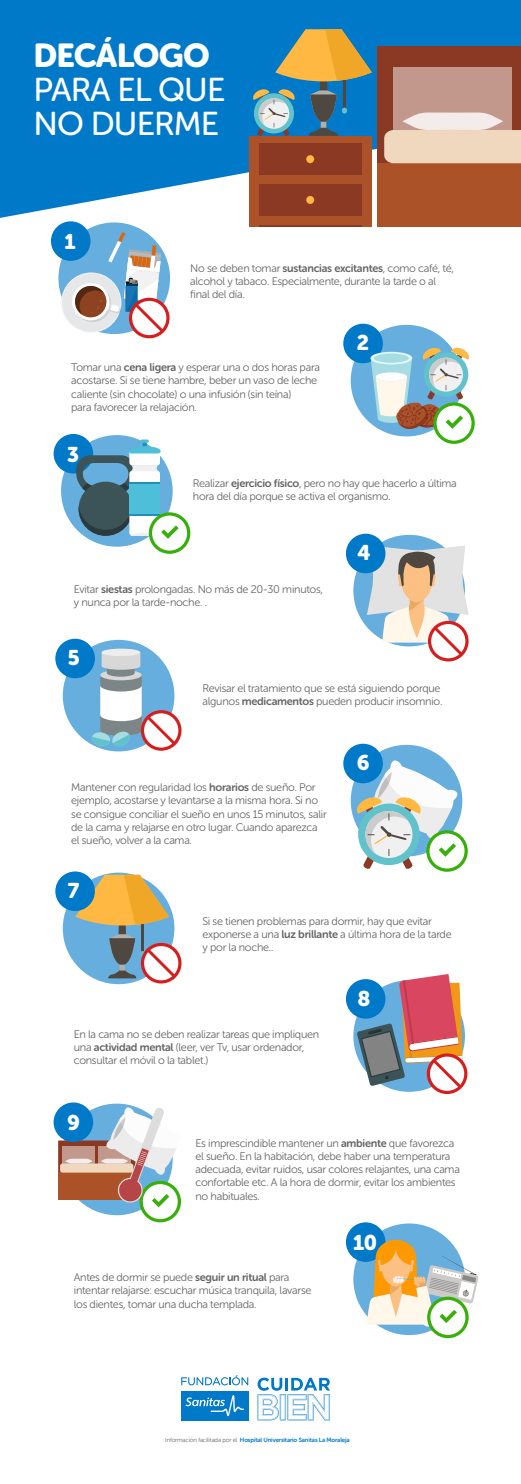
<style>
.page{position:relative;width:521px;height:1484px;background:#fff}
.page>*{position:absolute;margin:0;border:0;box-sizing:border-box;transform-origin:0 0}
.t1{font:32.99px/33.9px "Museo Sans Rounded 500";letter-spacing:-.025em;color:#fff}
.t2{font:32.99px "Museo Sans Rounded 900";letter-spacing:-.025em;color:#fff}
.t3{font:21.18px "Museo Sans Rounded 900";color:#fff}
.t4{font:11.03px/13.2px "Museo Sans Rounded 300";letter-spacing:-.025em;color:#666}
.t5{font:6.12px "Museo Sans Rounded 700";letter-spacing:-.025em;color:#0079c8}
.s1{font-family:"Museo Sans Rounded 700"}
.s2{font-family:"Museo Sans Rounded 300";color:#666}
</style>
<div class="page">
<svg style="left:0;top:0;width:521px;height:218px;background:#1785cc"></svg>
<svg style="left:252px;top:29px;width:120px;height:107px;background:#5f8e96"></svg>
<div style="left:249px;top:136px;width:122px;height:90px;background:#ab5228"></div>
<div style="left:259px;top:143px;width:103px;height:32px;background:#8c3923"></div>
<div style="left:259px;top:184px;width:103px;height:32px;background:#8c3923"></div>
<hr style="left:259px;top:225px;width:103px;height:1px;background:#8c3923">
<div style="left:306px;top:155px;width:8px;height:8px;background:#ffb842;border-radius:50%"></div>
<div style="left:306px;top:196px;width:8px;height:8px;background:#ffb842;border-radius:50%"></div>
<div style="left:377px;top:46px;width:144px;height:122px;background:#8c3923"></div>
<div style="left:377px;top:163px;width:144px;height:63px;background:#ab5228"></div>
<div style="left:393px;top:67px;width:118px;height:74px;background:#c3988c"></div>
<svg style="left:384px;top:113px;width:137px;height:50px;background:#e7cebb"></svg>
<svg style="left:58px;top:222px;width:112px;height:112px"></svg>
<div style="left:51px;top:221px;width:40px;height:40px;background:#0079c8;border-radius:50%"></div>
<div style="left:62px;top:274px;width:58px;height:58px;background:#e6e7e8;border-radius:50%"></div>
<div style="left:72px;top:283px;width:37px;height:37px;background:#fff;border-radius:50%"></div>
<svg style="left:74px;top:232px;width:96px;height:106px"></svg>
<div style="left:351px;top:325px;width:111px;height:111px;background:#66aede;border-radius:50%"></div>
<div style="left:343px;top:324px;width:40px;height:39px;background:#0079c8;border-radius:50%"></div>
<svg style="left:371px;top:347px;width:104px;height:97px"></svg>
<svg style="left:61px;top:435px;width:112px;height:112px"></svg>
<div style="left:54px;top:434px;width:39px;height:40px;background:#0079c8;border-radius:50%"></div>
<div style="left:79px;top:482px;width:54px;height:54px;background:#3c5358;border-radius:50%"></div>
<div style="left:129px;top:484px;width:31px;height:29px;background:#4ebfd8"></div>
<svg style="left:74px;top:440px;width:87px;height:54px"></svg>
<svg style="left:79px;top:506px;width:111px;height:48px"></svg>
<div style="left:353px;top:535px;width:112px;height:111px;background:#66aede;border-radius:50%"></div>
<svg style="left:367px;top:544px;width:102px;height:117px"></svg>
<div style="left:346px;top:534px;width:39px;height:39px;background:#0079c8;border-radius:50%"></div>
<div style="left:63px;top:640px;width:111px;height:111px;background:#66aede;border-radius:50%"></div>
<div style="left:55px;top:639px;width:40px;height:39px;background:#0079c8;border-radius:50%"></div>
<div style="left:102px;top:649px;width:38px;height:7px;background:#ededed;border-radius:50%"></div>
<svg style="left:91px;top:652px;width:90px;height:99px"></svg>
<div style="left:351px;top:745px;width:111px;height:111px;background:#66aede;border-radius:50%"></div>
<div style="left:343px;top:744px;width:40px;height:39px;background:#0079c8;border-radius:50%"></div>
<svg style="left:355px;top:760px;width:113px;height:112px"></svg>
<svg style="left:63px;top:873px;width:111px;height:111px"></svg>
<svg style="left:75px;top:875px;width:106px;height:108px"></svg>
<div style="left:55px;top:871px;width:40px;height:40px;background:#0079c8;border-radius:50%"></div>
<div style="left:346px;top:979px;width:39px;height:40px;background:#0079c8;border-radius:50%"></div>
<svg style="left:357px;top:974px;width:110px;height:120px"></svg>
<svg style="left:61px;top:1104px;width:112px;height:111px"></svg>
<div style="left:58px;top:1141px;width:77px;height:33px;background:#8c3923"></div>
<div style="left:58px;top:1173px;width:77px;height:27px;background:#ab5228"></div>
<div style="left:63px;top:1146px;width:32px;height:20px;background:#c3988c"></div>
<div style="left:98px;top:1146px;width:33px;height:20px;background:#c3988c"></div>
<div style="left:60px;top:1163px;width:73px;height:10px;background:#f0d8bf;border-radius:2px"></div>
<svg style="left:65px;top:1159px;width:28px;height:4px"></svg>
<div style="left:54px;top:1102px;width:39px;height:40px;background:#0079c8;border-radius:50%"></div>
<svg style="left:101px;top:1107px;width:80px;height:115px"></svg>
<svg style="left:353px;top:1223px;width:112px;height:112px"></svg>
<div style="left:346px;top:1222px;width:39px;height:40px;background:#0079c8;border-radius:50%"></div>
<svg style="left:367px;top:1240px;width:112px;height:98px"></svg>
<div style="left:181px;top:1391px;width:67px;height:29px;background:#0079c8"></div>
<svg style="left:185px;top:1395px;width:59px;height:21px"></svg>
<svg style="left:181px;top:1375px;width:67px;height:10px"></svg>
<svg style="left:258px;top:1378px;width:72px;height:42px"></svg>
<h1 class="t2" style="left:34px;top:37px;width:178px">DECÁLOGO</h1>
<h1 class="t1" style="left:34px;top:73px;width:193px">PARA EL QUE<br>NO DUERME</h1>
<h2 class="t3" style="left:64px;top:229px;width:13px">1</h2>
<p class="t4" style="left:190px;top:261px;width:265px">No se deben tomar <span class="s1">sustancias excitantes</span>, como café, té, alcohol y tabaco. Especialmente, durante la tarde o al final del día.</p>
<h2 class="t3" style="left:357px;top:331px;width:14px">2</h2>
<p class="t4" style="left:71px;top:361px;width:250px">Tomar una <span class="s1">cena ligera</span> y esperar una o dos horas para acostarse. Si se tiene hambre, beber un vaso de leche caliente (sin chocolate) o una infusión (sin teína)<br>para favorecer la relajación.</p>
<h2 class="t3" style="left:67px;top:442px;width:13px">3</h2>
<p class="t4" style="left:193px;top:477px;width:265px">Realizar <span class="s1">ejercicio físico</span>, pero no hay que hacerlo a última hora del día porque se activa el organismo.</p>
<p class="t4" style="left:74px;top:582px;width:251px">Evitar <span class="s1">siestas</span> prolongadas. No más de 20-30 minutos, y nunca por la tarde-noche. .</p>
<h2 class="t3" style="left:68px;top:646px;width:14px">5</h2>
<h2 class="t3" style="left:358px;top:541px;width:15px">4</h2>
<p class="t4" style="left:202px;top:682px;width:241px">Revisar el tratamiento que se está siguiendo porque algunos <span class="s1">medicamentos</span> pueden producir insomnio.</p>
<p class="t4" style="left:71px;top:781px;width:257px">Mantener con regularidad los <span class="s1">horarios</span> de sueño. Por ejemplo, acostarse y levantarse a la misma hora. Si no se consigue conciliar el sueño en unos 15 minutos, salir de la cama y relajarse en otro lugar. Cuando aparezca el sueño, volver a la cama.</p>
<h2 class="t3" style="left:68px;top:879px;width:13px">7</h2>
<h2 class="t3" style="left:357px;top:751px;width:14px">6</h2>
<p class="t4" style="left:202px;top:915px;width:251px">Si se tienen problemas para dormir, hay que evitar exponerse a una <span class="s1">luz brillante</span> a última hora de la tarde y por la noche..</p>
<p class="t4" style="left:74px;top:1028px;width:247px">En la cama no se deben realizar tareas que impliquen una <span class="s1">actividad mental</span> (leer, ver Tv, usar ordenador, consultar el móvil o la tablet.)</p>
<h2 class="t3" style="left:67px;top:1111px;width:14px">9</h2>
<h2 class="t3" style="left:358px;top:986px;width:15px">8</h2>
<p class="t4" style="left:195px;top:1136px;width:266px">Es imprescindible mantener un <span class="s1">ambiente</span> que favorezca el sueño. En la habitación, debe haber una temperatura adecuada, evitar ruidos, usar colores relajantes, una cama confortable etc. A la hora de dormir, evitar los ambientes no habituales.</p>
<p class="t4" style="left:74px;top:1271px;width:239px">Antes de dormir se puede <span class="s1">seguir un ritual</span> para intentar relajarse: escuchar música tranquila, lavarse los dientes, tomar una ducha templada.</p>
<h2 class="t3" style="left:353px;top:1230px;width:25px">10</h2>
<p class="t5" style="left:165px;top:1437px;width:186px"><span class="s2">Información facilitada por el</span> Hospital Universitario Sanitas La Moraleja</p>
</div>
